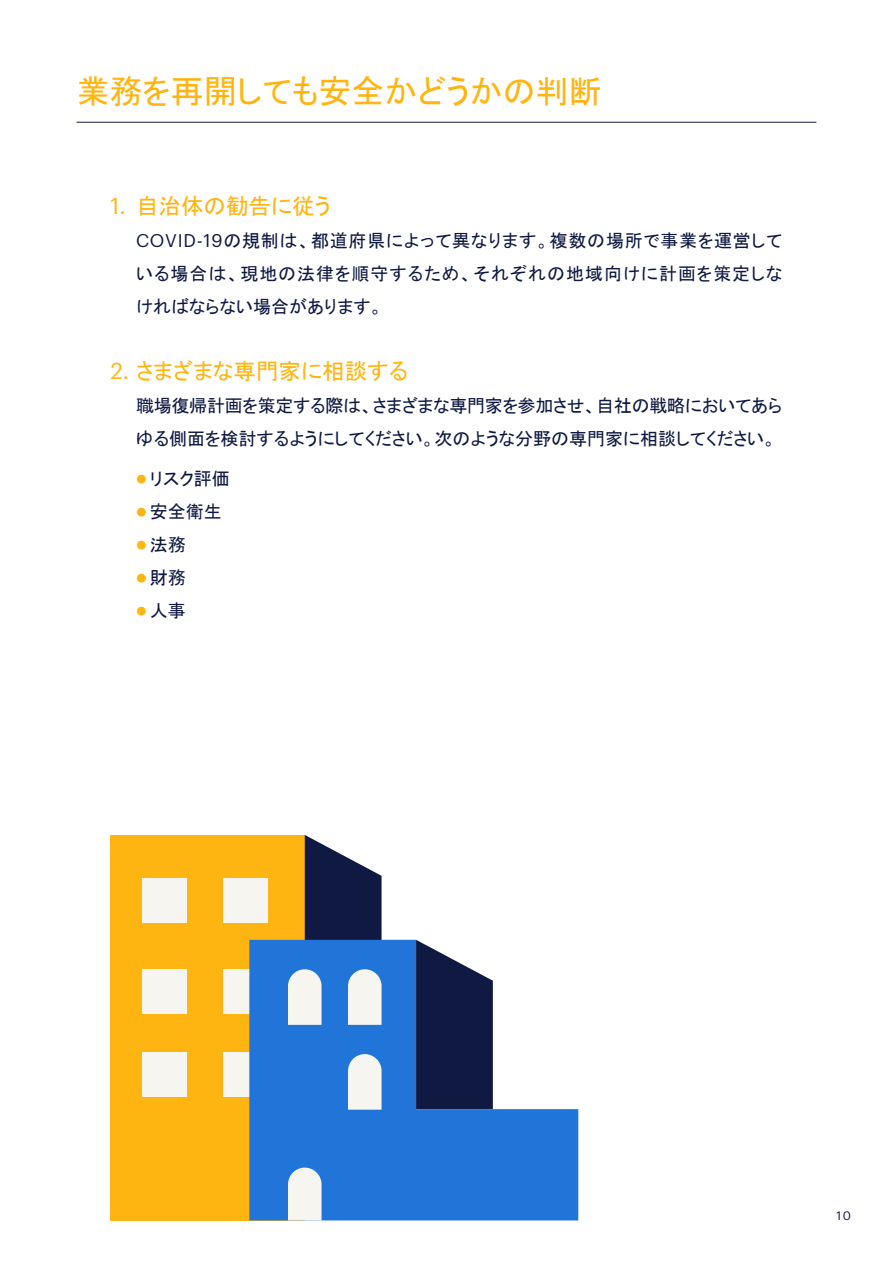
<style>
.page{position:relative;width:893px;height:1263px;background:#fff}
.page>*{position:absolute;margin:0;border:0;box-sizing:border-box;transform-origin:0 0}
.t1{font:33px "MS P Gothic";color:#ffb511}
.t2{font:22.5px "MS P Gothic";color:#ffb511}
.t3{font:22.5px "Graphik LCG";color:#ffb511}
.t4{font:18px/33px "MS P Gothic";color:#0f1941;text-align:justify}
.t5{font:12px "Graphik LCG";color:#0f1941}
.s1{font-family:"Graphik LCG"}
.s2{font-size:10.8px;color:#ffb511}
</style>
<div class="page">
<div style="left:111px;top:835px;width:194px;height:385px;background:#ffb511"></div>
<div style="left:143px;top:969px;width:44px;height:45px;background:#f7f5f0"></div>
<div style="left:224px;top:969px;width:44px;height:45px;background:#f7f5f0"></div>
<div style="left:143px;top:1052px;width:44px;height:44px;background:#f7f5f0"></div>
<div style="left:224px;top:1052px;width:44px;height:44px;background:#f7f5f0"></div>
<div style="left:143px;top:879px;width:44px;height:44px;background:#f7f5f0"></div>
<div style="left:224px;top:879px;width:44px;height:44px;background:#f7f5f0"></div>
<svg style="left:249px;top:940px;width:329px;height:280px;fill:#2175d9"></svg>
<svg style="left:288px;top:835px;width:94px;height:190px"></svg>
<svg style="left:348px;top:1054px;width:34px;height:56px"></svg>
<svg style="left:288px;top:1167px;width:34px;height:53px"></svg>
<hr style="left:76px;top:122px;width:740px;height:1px;background:#0f1941">
<h1 class="t1" style="left:76px;top:75px;width:527px">業務を再開しても安全かどうかの判断</h1>
<p class="t3" style="left:111px;top:189px;width:17px">1.</p>
<p class="t2" style="left:136px;top:194px;width:196px">自治体の勧告に従う</p>
<p class="t4" style="left:136px;top:224px;width:648px"><span class="s1">COVID-19</span>の規制は、都道府県によって異なります。複数の場所で事業を運営している場合は、現地の法律を順守するため、それぞれの地域向けに計画を策定しなければならない場合があります。</p>
<p class="t2" style="left:111px;top:359px;width:299px"><span class="s1">2.</span> さまざまな専門家に相談する</p>
<p class="t4" style="left:136px;top:389px;width:648px">職場復帰計画を策定する際は、さまざまな専門家を参加させ、自社の戦略においてあらゆる側面を検討するようにしてください。次のような分野の専門家に相談してください。</p>
<p class="t4" style="left:136px;top:462px;width:95px"><span class="s2">●</span> リスク評価</p>
<p class="t4" style="left:136px;top:495px;width:87px"><span class="s2">●</span> 安全衛生</p>
<p class="t4" style="left:136px;top:528px;width:51px"><span class="s2">●</span> 法務</p>
<p class="t4" style="left:136px;top:561px;width:51px"><span class="s2">●</span> 財務</p>
<p class="t4" style="left:136px;top:594px;width:51px"><span class="s2">●</span> 人事</p>
<p class="t5" style="left:837px;top:1207px;width:16px">10</p>
</div>
